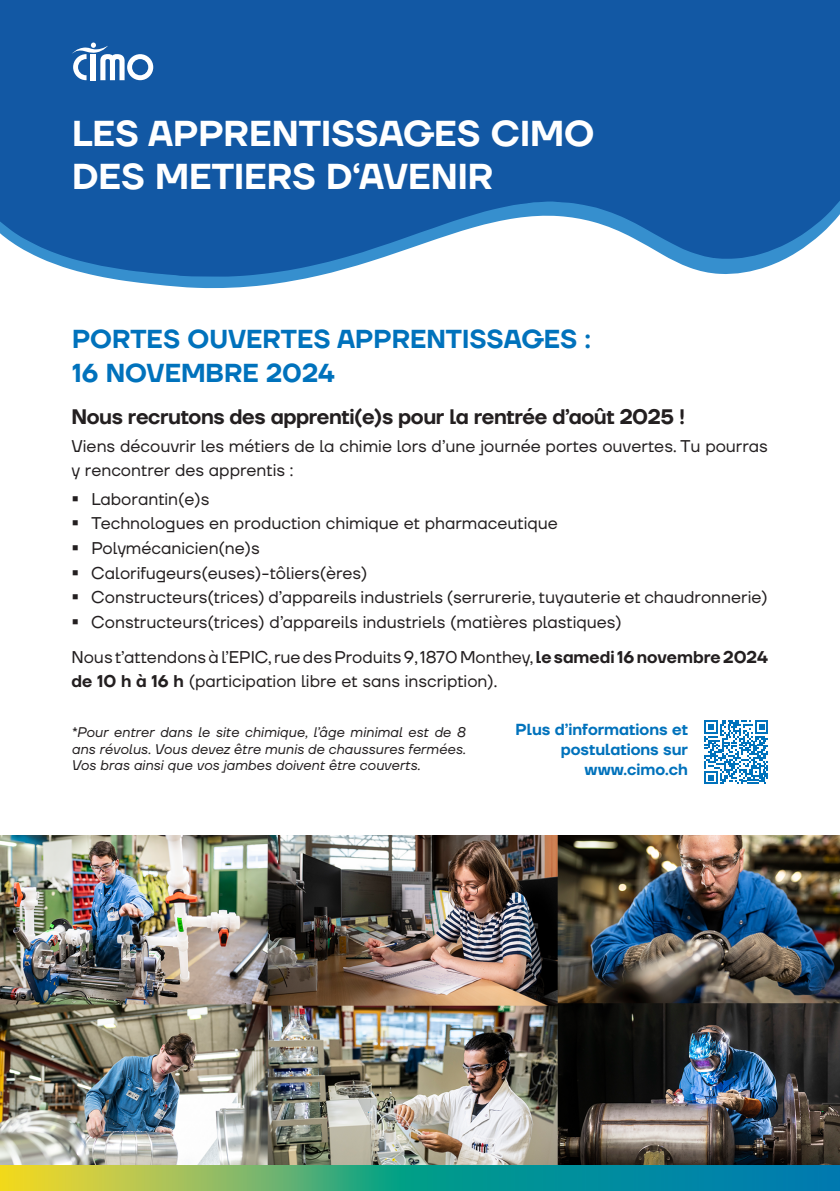
<style>
.page{position:relative;width:840px;height:1191px;background:#fff}
.page>*{position:absolute;margin:0;border:0;box-sizing:border-box;transform-origin:0 0}
.t1{font:600 36px/43.2px "TT Firs Neue";color:#fff}
.t2{font:600 26px/34px "TT Firs Neue";color:#0072bc}
.t3{font:600 21px "TT Firs Neue";letter-spacing:-.02em;color:#231f20}
.t4{font:17px/24.6px "TT Firs Neue";color:#231f20}
.t5{font:600 16px/20px "TT Firs Neue";color:#0072bc;text-align:right}
.t6{font:italic 14px/16.4px "TT Firs Neue";color:#231f20;text-align:justify}
.s1{font-weight:600}
</style>
<div class="page">
<div style="left:0;top:0;width:839px;height:102px;background:#1258a4"></div>
<svg style="left:0;top:102px;width:839px;height:186px;fill:#1258a4"></svg>
<img style="left:0;top:835px;width:839px;height:356px">
<svg style="left:704px;top:720px;width:64px;height:64px"></svg>
<svg style="left:71px;top:43px;width:82px;height:37px"></svg>
<h1 class="t1" style="left:72px;top:111px;width:523px">LES APPRENTISSAGES CIMO<br>DES METIERS D‘AVENIR</h1>
<h2 class="t2" style="left:72px;top:321px;width:520px">PORTES OUVERTES APPRENTISSAGES :<br>16 NOVEMBRE 2024</h2>
<p class="t3" style="left:71px;top:402px;width:614px">Nous recrutons des apprenti(e)s pour la rentrée d’août 2025 !</p>
<p class="t4" style="left:71px;top:434px;width:697px;line-height:24px">Viens découvrir les métiers de la chimie lors d’une journée portes ouvertes. Tu pourras y rencontrer des apprentis :</p>
<p class="t4" style="left:91px;top:486px;width:677px">Laborantin(e)s<br>Technologues en production chimique et pharmaceutique<br>Polymécanicien(ne)s<br>Calorifugeurs(euses)-tôliers(ères)<br>Constructeurs(trices) d’appareils industriels (serrurerie, tuyauterie et chaudronnerie)<br>Constructeurs(trices) d’appareils industriels (matières plastiques)</p>
<p class="t4" style="left:71px;top:645px;width:697px;line-height:24px">Nous t’attendons à l’EPIC, rue des Produits 9, 1870 Monthey, <span class="s1">le samedi 16 novembre 2024 de 10 h à 16 h</span> (participation libre et sans inscription).</p>
<p class="t6" style="left:71px;top:724px;width:395px">*Pour entrer dans le site chimique, l’âge minimal est de 8 ans révolus. Vous devez être munis de chaussures fermées.<br>Vos bras ainsi que vos jambes doivent être couverts.</p>
<p class="t5" style="left:515px;top:719px;width:174px">Plus d’informations et postulations sur www.cimo.ch</p>
</div>
